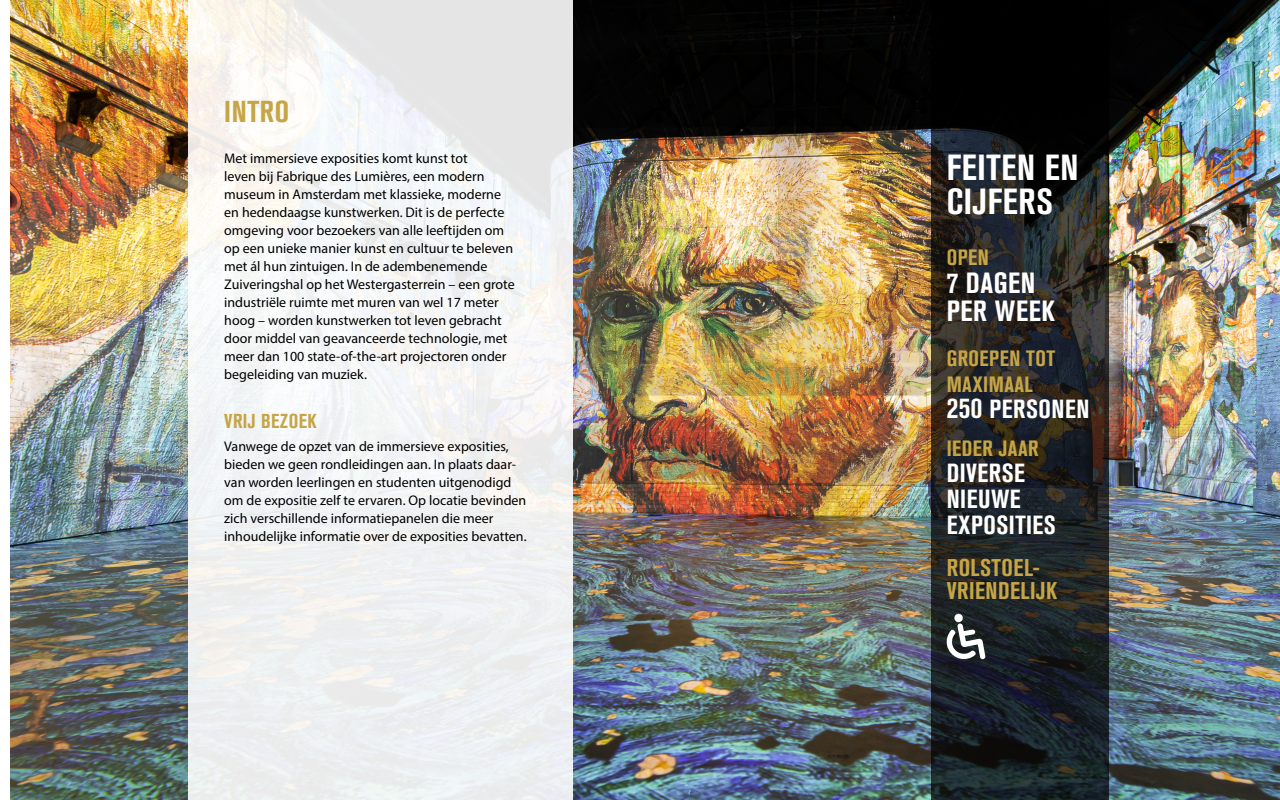
<style>
.page{position:relative;width:1280px;height:800px;background:#fff}
.page>*{position:absolute;margin:0;border:0;box-sizing:border-box;transform-origin:0 0}
.t1{font:700 condensed 36px/34px "Akzidenz Grotesk BQ";letter-spacing:.02em;color:#fff}
.t2{font:700 condensed 30px "Akzidenz Grotesk BQ";letter-spacing:.02em;color:#c6a547}
.t3{font:700 condensed 29px/28px "Akzidenz Grotesk BQ";letter-spacing:.02em;color:#fff}
.t4{font:700 condensed 26px/26px "Akzidenz Grotesk BQ";letter-spacing:.02em;color:#fff}
.t5{font:700 condensed 24px/23px "Akzidenz Grotesk BQ";letter-spacing:.02em;color:#c6a547}
.t6{font:700 condensed 22px/26px "Akzidenz Grotesk BQ";letter-spacing:.02em;color:#c6a547}
.t7{font:700 condensed 20px "Akzidenz Grotesk BQ";letter-spacing:.02em;color:#c6a547}
.t8{font:14px/18px "Myriad Pro";color:#000}
.s1{font-size:29px}
</style>
<div class="page">
<img style="left:10px;top:0;width:1270px;height:800px">
<svg style="left:931px;top:0;width:178px;height:800px;background:#1b1d1e"></svg>
<svg style="left:946px;top:614px;width:40px;height:45px"></svg>
<div style="left:188px;top:0;width:384px;height:800px;background:linear-gradient(to right,#f5f5f4,#edeef0)"></div>
<h2 class="t2" style="left:224px;top:95px;width:66px">INTRO</h2>
<p class="t8" style="left:224px;top:149px;width:292px">Met immersieve exposities komt kunst tot<br>leven bij Fabrique des Lumières, een modern museum in Amsterdam met klassieke, moderne en hedendaagse kunstwerken. Dit is de perfecte omgeving voor bezoekers van alle leeftijden om op een unieke manier kunst en cultuur te beleven met ál hun zintuigen. In de adembenemende Zuiveringshal op het Westergasterrein – een grote industriële ruimte met muren van wel 17 meter hoog – worden kunstwerken tot leven gebracht door middel van geavanceerde technologie, met meer dan 100 state-of-the-art projectoren onder begeleiding van muziek.</p>
<h3 class="t7" style="left:224px;top:410px;width:94px">VRIJ BEZOEK</h3>
<p class="t8" style="left:224px;top:437px;width:304px">Vanwege de opzet van de immersieve exposities, bieden we geen rondleidingen aan. In plaats daar&shy;van worden leerlingen en studenten uitgenodigd om de expositie zelf te ervaren. Op locatie bevinden zich verschillende informatiepanelen die meer inhoudelijke informatie over de exposities bevatten.</p>
<h1 class="t1" style="left:947px;top:151px;width:133px">FEITEN EN<br>CIJFERS</h1>
<h3 class="t6" style="left:947px;top:245px;width:44px">OPEN</h3>
<h3 class="t3" style="left:947px;top:269px;width:109px">7 DAGEN<br>PER WEEK</h3>
<h3 class="t6" style="left:947px;top:346px;width:110px">GROEPEN TOT<br>MAXIMAAL</h3>
<h3 class="t4" style="left:947px;top:396px;width:144px"><span class="s1">250</span> PERSONEN</h3>
<h3 class="t6" style="left:947px;top:436px;width:93px">IEDER JAAR</h3>
<h3 class="t4" style="left:947px;top:460px;width:111px">DIVERSE<br>NIEUWE<br>EXPOSITIES</h3>
<h3 class="t5" style="left:947px;top:556px;width:112px">ROLSTOEL-<br>VRIENDELIJK</h3>
</div>
